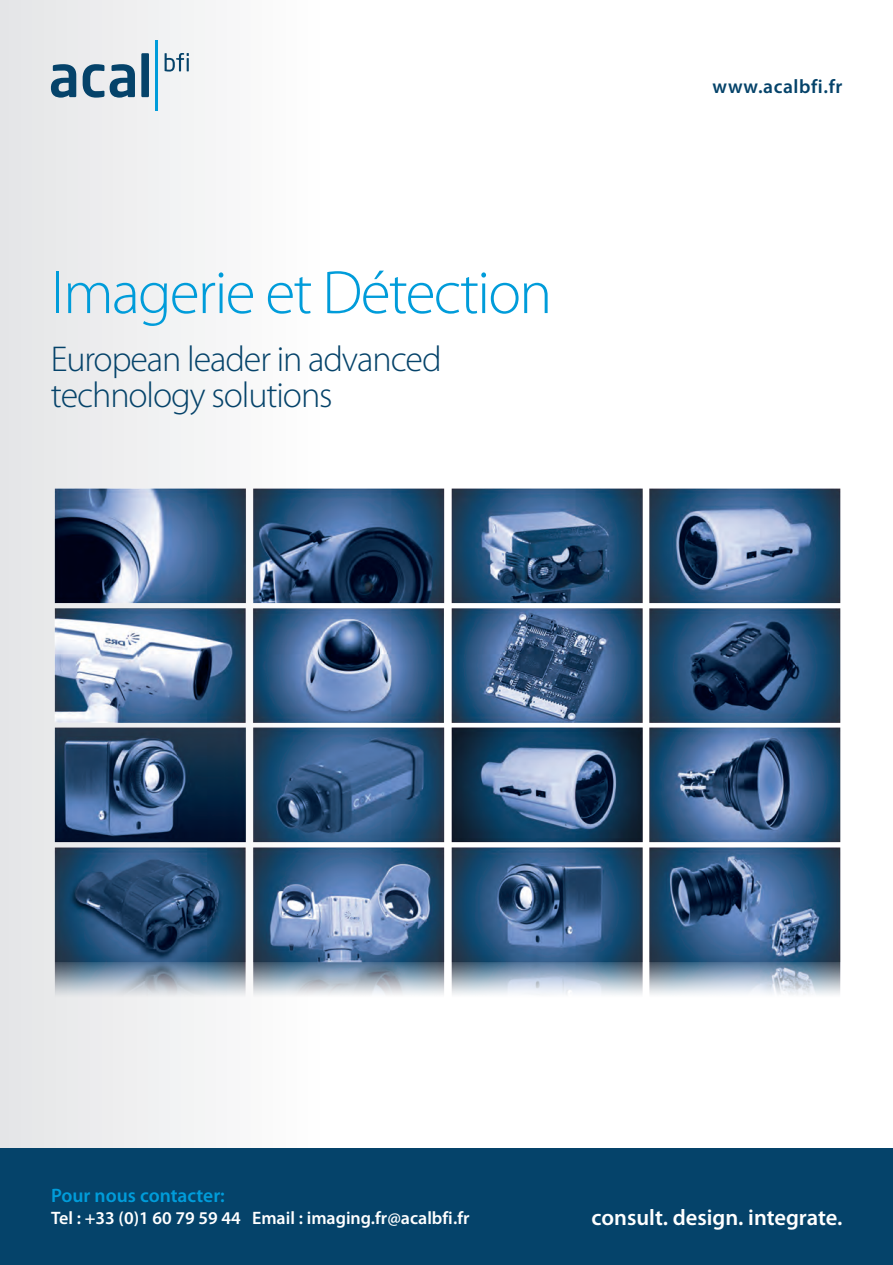
<style>
.page{position:relative;width:893px;height:1265px;background:#fff}
.page>*{position:absolute;margin:0;border:0;box-sizing:border-box;transform-origin:0 0}
.t1{font:300 61.65px "Myriad Pro";letter-spacing:-.03em;color:#009cda}
.t2{font:300 36px/36px "Myriad Pro";letter-spacing:-.03em;color:#05436a}
.t3{font:600 22.5px "Myriad Pro";color:#fff}
.t4{font:600 19.5px "Myriad Pro";color:#009cda}
.t5{font:600 19.5px "Myriad Pro";letter-spacing:.03em;color:#05436a}
.t6{font:600 18px "Myriad Pro";color:#fff}
</style>
<div class="page">
<div style="left:0;top:0;width:892px;height:1265px;background:linear-gradient(to right,#efeff0,#fff)"></div>
<hr style="left:155px;top:40px;width:3px;height:70px;background:#009cda">
<svg style="left:51px;top:64px;width:25px;height:34px"></svg>
<svg style="left:110px;top:64px;width:25px;height:34px"></svg>
<div style="left:141px;top:53px;width:8px;height:44px;background:#05436a"></div>
<svg style="left:83px;top:64px;width:21px;height:34px"></svg>
<svg style="left:164px;top:53px;width:25px;height:19px"></svg>
<div style="left:0;top:1148px;width:892px;height:117px;background:#05436a"></div>
<img style="left:25px;top:472px;width:817px;height:660px">
<p class="t1" style="left:51px;top:259px;width:502px">Imagerie et Détection</p>
<p class="t2" style="left:51px;top:342px;width:392px">European leader in advanced technology solutions</p>
<p class="t5" style="left:712px;top:74px;width:131px">www.acalbfi.fr</p>
<p class="t4" style="left:51px;top:1183px;width:175px">Pour nous contacter:</p>
<p class="t6" style="left:51px;top:1206px;width:420px">Tel : +33 (0)1 60 79 59 44 Email : imaging.fr@acalbfi.fr</p>
<p class="t3" style="left:591px;top:1202px;width:252px">consult. design. integrate.</p>
</div>
